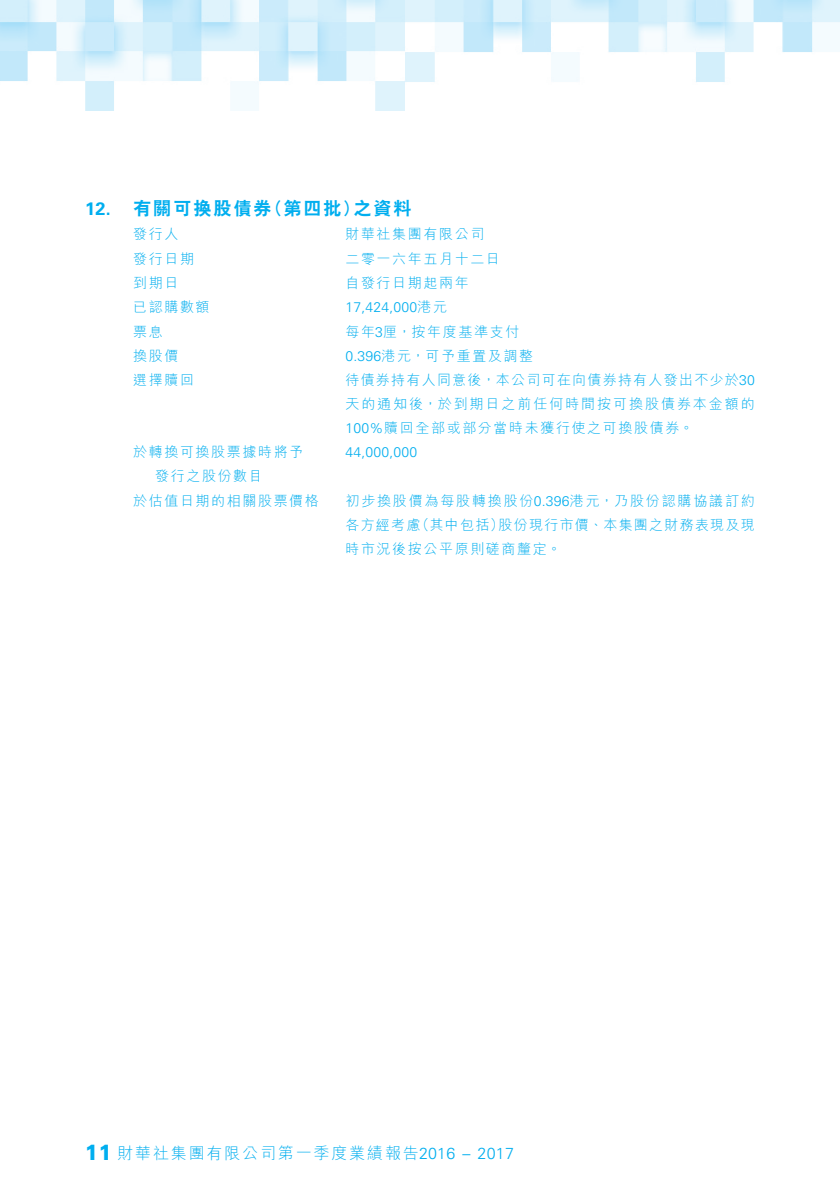
<style>
.page{position:relative;width:840px;height:1191px;background:#fff}
.page>*{position:absolute;margin:0;border:0;box-sizing:border-box;transform-origin:0 0}
.t1{font:900 22px "Univers LT Std";color:#00aeef;scale:.9 1}
._17_H1__Note{font:800 18px "C Hei 2 HK";letter-spacing:.115em;color:#00aeef}
._17_H1__Note-2{font:700 18px "Univers LT Std";color:#00aeef}
.t2{font:300 16px "M Hei HK";letter-spacing:.115em;color:#00aeef}
._02_Note_Text{font:300 14px/24px "M Hei HK";letter-spacing:.115em;color:#00aeef}
._29_Table_Stub__Note{font:300 14px/24px "M Hei HK";letter-spacing:.115em;color:#00aeef}
._02_Note_Text-2{font:300 14px/24px "M Hei HK";letter-spacing:.14em;color:#00aeef}
._02_Note_Text-3{font:300 14px "M Hei HK";letter-spacing:.09em;color:#00aeef}
._02_Note_Text-4{font:300 14px "Univers LT Std";letter-spacing:.015em;color:#00aeef}
.s1{font-family:"M Hei HK"}
.s2{font-family:"Univers LT Std"}
</style>
<div class="page">
<img style="left:0;top:0;width:839px;height:110px">
<p class="_17_H1__Note-2" style="left:85px;top:198px;width:27px">12.</p>
<p class="_17_H1__Note" style="left:133px;top:196px;width:140px">有關可換股債券</p>
<p class="_17_H1__Note" style="left:353px;top:196px;width:60px">之資料</p>
<p class="_17_H1__Note" style="left:265px;top:196px;width:96px">（第四批）</p>
<p class="_29_Table_Stub__Note" style="left:133px;top:222px;width:47px">發行人</p>
<p class="_02_Note_Text" style="left:345px;top:222px;width:140px">財華社集團有限公司</p>
<p class="_29_Table_Stub__Note" style="left:133px;top:246px;width:62px">發行日期</p>
<p class="_02_Note_Text" style="left:345px;top:246px;width:156px">二零一六年五月十二日</p>
<p class="_29_Table_Stub__Note" style="left:133px;top:270px;width:47px">到期日</p>
<p class="_02_Note_Text" style="left:345px;top:270px;width:125px">自發行日期起兩年</p>
<p class="_29_Table_Stub__Note" style="left:133px;top:294px;width:78px">已認購數額</p>
<p class="_02_Note_Text-4" style="left:345px;top:299px;width:103px">17,424,000<span class="s1">港元</span></p>
<p class="_29_Table_Stub__Note" style="left:133px;top:319px;width:31px">票息</p>
<p class="_02_Note_Text" style="left:345px;top:319px;width:175px">每年厘<span class="s2">3</span> ，按年度基準支付</p>
<p class="_29_Table_Stub__Note" style="left:133px;top:343px;width:47px">換股價</p>
<p class="_02_Note_Text" style="left:345px;top:343px;width:189px"><span class="s2">0.396</span>港元，可予重置及調整</p>
<p class="_29_Table_Stub__Note" style="left:133px;top:367px;width:62px">選擇贖回</p>
<p class="_02_Note_Text-3" style="left:345px;top:370px;width:410px">待債券持有人同意後，本公司可在向債券持有人發出不少於<span class="s2">30</span></p>
<p class="_02_Note_Text-2" style="left:345px;top:391px;width:410px">天的通知後，於到期日之前任何時間按可換股債券本金額的<br><span class="s2">100%</span>贖回全部或部分當時未獲行使之可換股債券。</p>
<p class="_29_Table_Stub__Note" style="left:155px;top:440px;width:149px;text-indent:-22px">於轉換可換股票據時將予發行之股份數目</p>
<p class="_02_Note_Text-4" style="left:345px;top:444px;width:73px">44,000,000</p>
<p class="_02_Note_Text" style="left:345px;top:488px;width:411px">初步換股價為每股轉換股份<span class="s2">0.396</span>港元，乃股份認購協議訂約</p>
<p class="_29_Table_Stub__Note" style="left:133px;top:488px;width:187px">於估值日期的相關股票價格</p>
<p class="_02_Note_Text" style="left:415px;top:512px;width:90px">（其中包括）</p>
<p class="_02_Note_Text-3" style="left:498px;top:515px;width:257px">股份現行市價、本集團之財務表現及現</p>
<p class="_02_Note_Text" style="left:345px;top:512px;width:217px">各方經考慮<br>時市況後按公平原則磋商釐定。</p>
<h1 class="t1" style="left:85px;top:1137px;width:31px">11</h1>
<p class="t2" style="left:117px;top:1142px;width:398px">財華社集團有限公司第一季度業績報告<span class="s2">2016 – 2017</span></p>
</div>
